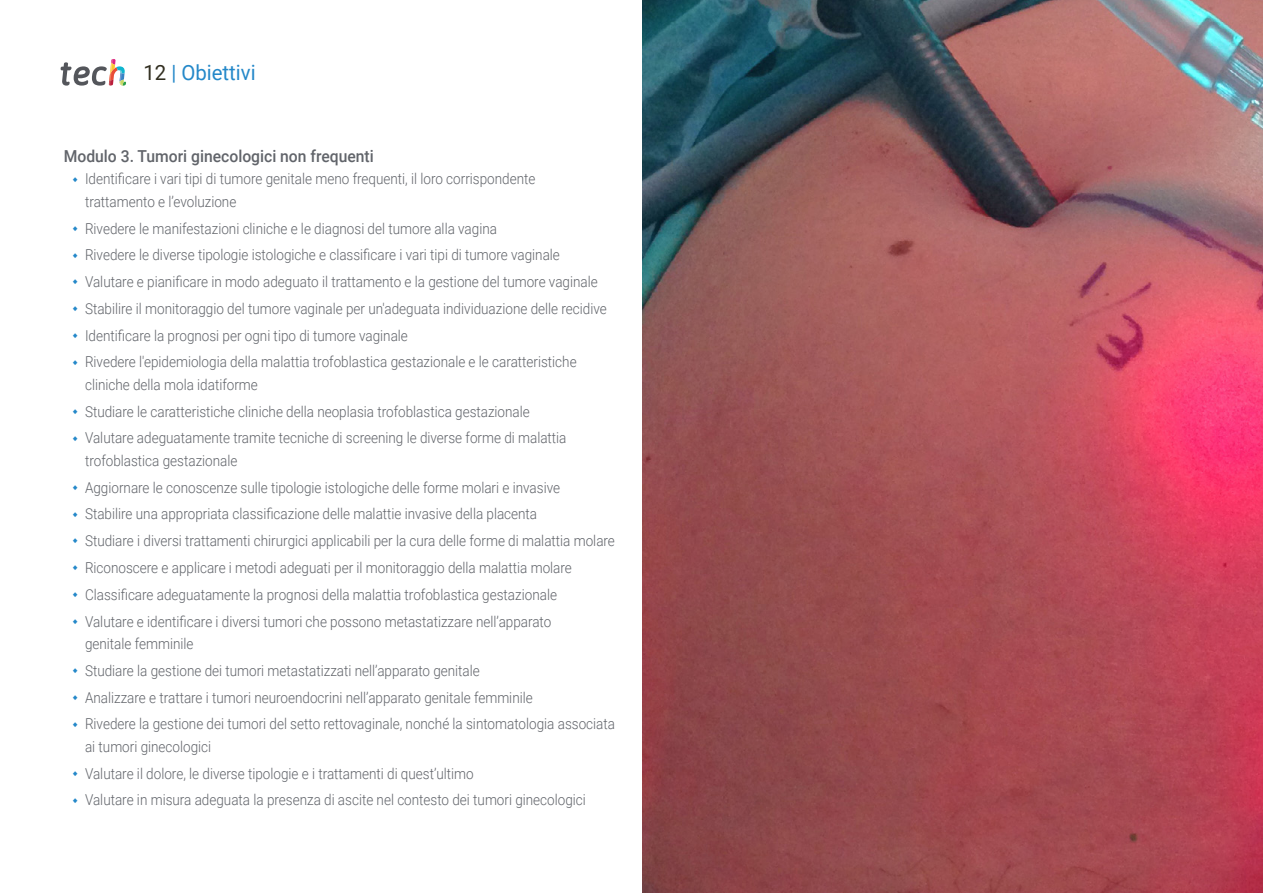
<style>
.page{position:relative;width:1263px;height:893px;background:#fff}
.page>*{position:absolute;margin:0;border:0;box-sizing:border-box;transform-origin:0 0}
.t1{font:21px "Roboto";color:#2488c9}
.t2{font:500 16.5px "Roboto";color:#61646a;scale:.95 1}
.t3{font:300 15px/26.7px "Roboto";color:#61646a;scale:.9 1}
.s1{color:#312e20}
</style>
<div class="page">
<img style="left:642px;top:0;width:621px;height:893px">
<svg style="left:61px;top:59px;width:65px;height:27px"></svg>
<h1 class="t1" style="left:144px;top:57px;width:114px"><span class="s1">12</span> | Obiettivi</h1>
<p class="t2" style="left:64px;top:145px;width:328px">Modulo 3. Tumori ginecologici non frequenti</p>
<p class="t3" style="left:85px;top:167px;width:502px;line-height:22.5px">Identificare i vari tipi di tumore genitale meno frequenti, il loro corrispondente trattamento e l’evoluzione</p>
<p class="t3" style="left:85px;top:214px;width:581px">Rivedere le manifestazioni cliniche e le diagnosi del tumore alla vagina<br>Rivedere le diverse tipologie istologiche e classificare i vari tipi di tumore vaginale Valutare e pianificare in modo adeguato il trattamento e la gestione del tumore vaginale Stabilire il monitoraggio del tumore vaginale per un'adeguata individuazione delle recidive Identificare la prognosi per ogni tipo di tumore vaginale<br>Rivedere l'epidemiologia della malattia trofoblastica gestazionale e le caratteristiche</p>
<p class="t3" style="left:85px;top:371px;width:536px">cliniche della mola idatiforme<br>Studiare le caratteristiche cliniche della neoplasia trofoblastica gestazionale<br>Valutare adeguatamente tramite tecniche di screening le diverse forme di malattia</p>
<p class="t3" style="left:85px;top:447px;width:590px">trofoblastica gestazionale<br>Aggiornare le conoscenze sulle tipologie istologiche delle forme molari e invasive<br>Stabilire una appropriata classificazione delle malattie invasive della placenta<br>Studiare i diversi trattamenti chirurgici applicabili per la cura delle forme di malattia molare Riconoscere e applicare i metodi adeguati per il monitoraggio della malattia molare Classificare adeguatamente la prognosi della malattia trofoblastica gestazionale<br>Valutare e identificare i diversi tumori che possono metastatizzare nell’apparato</p>
<p class="t3" style="left:85px;top:630px;width:590px">genitale femminile<br>Studiare la gestione dei tumori metastatizzati nell’apparato genitale<br>Analizzare e trattare i tumori neuroendocrini nell’apparato genitale femminile<br>Rivedere la gestione dei tumori del setto rettovaginale, nonché la sintomatologia associata</p>
<p class="t3" style="left:85px;top:732px;width:558px">ai tumori ginecologici<br>Valutare il dolore, le diverse tipologie e i trattamenti di quest’ultimo<br>Valutare in misura adeguata la presenza di ascite nel contesto dei tumori ginecologici</p>
</div>
